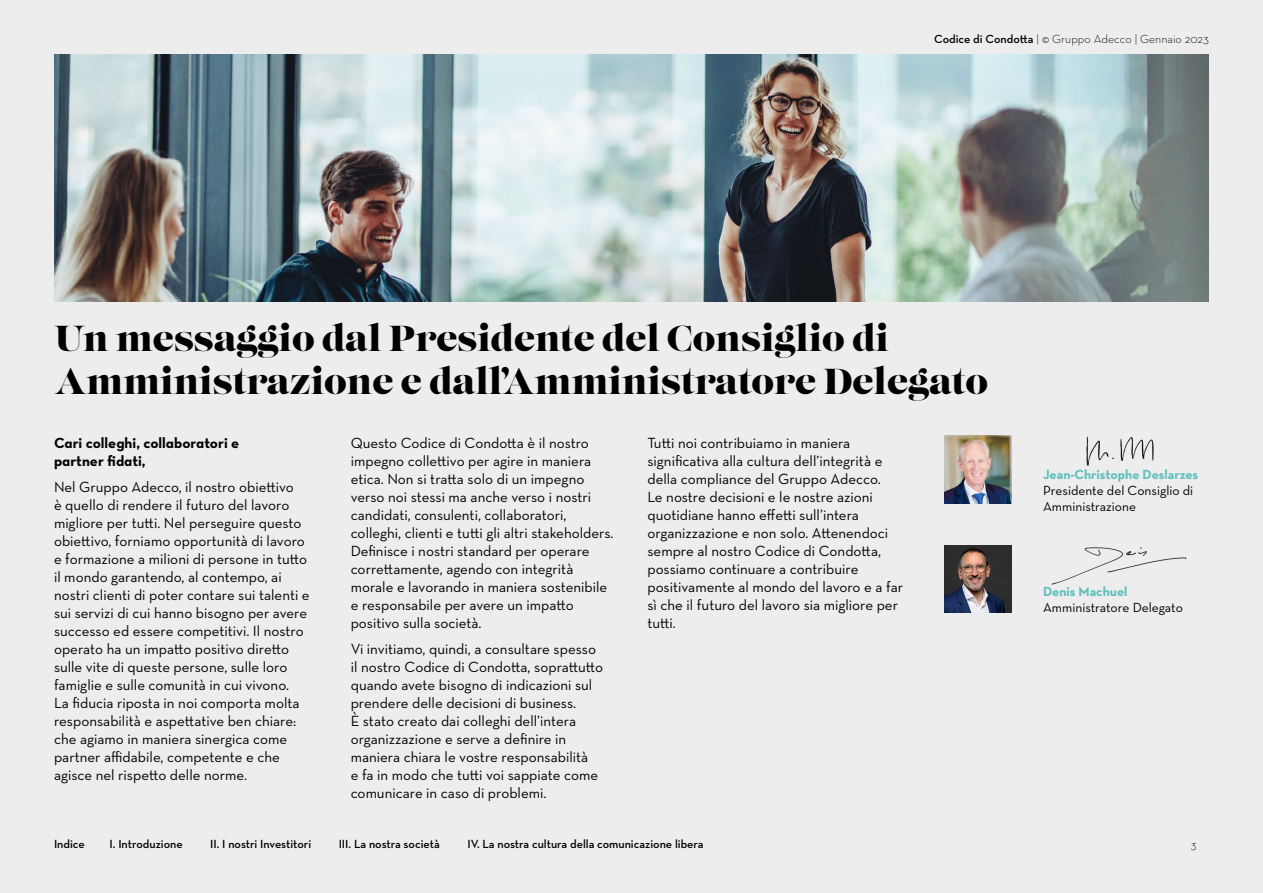
<style>
.page{position:relative;width:1263px;height:893px;background:#ededed}
.page>*{position:absolute;margin:0;border:0;box-sizing:border-box;transform-origin:0 0}
.t1{font:36px/43.2px "Lust";color:#000}
.t2{font:15px/18px "Neutraface Text";color:#000}
.t3{font:15px/18px "Neutraface Text Bold Alt";color:#000}
.t4{font:13.5px/16.2px "Neutraface Text";color:#000}
.t5{font:700 13.5px "Neutraface Text";color:#5ebfbc}
.t6{font:600 12px "Neutraface Text";color:#000}
.t7{font:300 12px "Neutraface Text";color:#000}
.s1{font-weight:600}
</style>
<div class="page">
<img style="left:944px;top:545px;width:67px;height:67px">
<img style="left:54px;top:54px;width:1155px;height:247px">
<img style="left:944px;top:436px;width:67px;height:67px">
<img style="left:1051px;top:547px;width:135px;height:38px">
<img style="left:1086px;top:436px;width:68px;height:30px">
<p class="t7" style="left:934px;top:32px;width:276px"><span class="s1">Codice di Condotta</span> | © Gruppo Adecco | Gennaio 2023</p>
<h1 class="t1" style="left:54px;top:318px;width:935px">Un messaggio dal Presidente del Consiglio di<br>Amministrazione e dall’Amministratore Delegato</h1>
<p class="t2" style="left:351px;top:433px;width:264px">Questo Codice di Condotta è il nostro impegno collettivo per agire in maniera etica. Non si tratta solo di un impegno verso noi stessi ma anche verso i nostri candidati, consulenti, collaboratori, colleghi, clienti e tutti gli altri stakeholders.<br>Definisce i nostri standard per operare correttamente, agendo con integrità morale e lavorando in maniera sostenibile e responsabile per avere un impatto positivo sulla società.</p>
<p class="t2" style="left:351px;top:640px;width:254px">Vi invitiamo, quindi, a consultare spesso il nostro Codice di Condotta, soprattutto quando avete bisogno di indicazioni sul prendere delle decisioni di business.<br>È stato creato dai colleghi dell’intera organizzazione e serve a definire in maniera chiara le vostre responsabilità<br>e fa in modo che tutti voi sappiate come comunicare in caso di problemi.</p>
<p class="t3" style="left:54px;top:433px;width:187px">Cari colleghi, collaboratori e partner fidati,</p>
<p class="t2" style="left:54px;top:478px;width:257px">Nel Gruppo Adecco, il nostro obiettivo<br>è quello di rendere il futuro del lavoro migliore per tutti. Nel perseguire questo obiettivo, forniamo opportunità di lavoro e formazione a milioni di persone in tutto il mondo garantendo, al contempo, ai nostri clienti di poter contare sui talenti e sui servizi di cui hanno bisogno per avere successo ed essere competitivi. Il nostro operato ha un impatto positivo diretto sulle vite di queste persone, sulle loro famiglie e sulle comunità in cui vivono.<br>La fiducia riposta in noi comporta molta responsabilità e aspettative ben chiare: che agiamo in maniera sinergica come partner affidabile, competente e che agisce nel rispetto delle norme.</p>
<p class="t2" style="left:647px;top:433px;width:257px">Tutti noi contribuiamo in maniera significativa alla cultura dell’integrità e della compliance del Gruppo Adecco.<br>Le nostre decisioni e le nostre azioni quotidiane hanno effetti sull’intera organizzazione e non solo. Attenendoci sempre al nostro Codice di Condotta, possiamo continuare a contribuire positivamente al mondo del lavoro e a far sì che il futuro del lavoro sia migliore per tutti.</p>
<p class="t5" style="left:1043px;top:465px;width:157px">Jean-Christophe Deslarzes</p>
<p class="t4" style="left:1043px;top:482px;width:152px">Presidente del Consiglio di<br>Amministrazione</p>
<p class="t5" style="left:1043px;top:583px;width:86px">Denis Machuel</p>
<p class="t4" style="left:1043px;top:599px;width:141px">Amministratore Delegato</p>
<p class="t6" style="left:54px;top:837px;width:32px">Indice</p>
<p class="t6" style="left:110px;top:837px;width:75px">I. Introduzione</p>
<p class="t6" style="left:210px;top:837px;width:102px">II. I nostri Investitori</p>
<p class="t6" style="left:339px;top:837px;width:103px">III. La nostra società</p>
<p class="t6" style="left:467px;top:837px;width:238px">IV. La nostra cultura della comunicazione libera</p>
<p class="t7" style="left:1191px;top:837px;width:7px">3</p>
</div>
